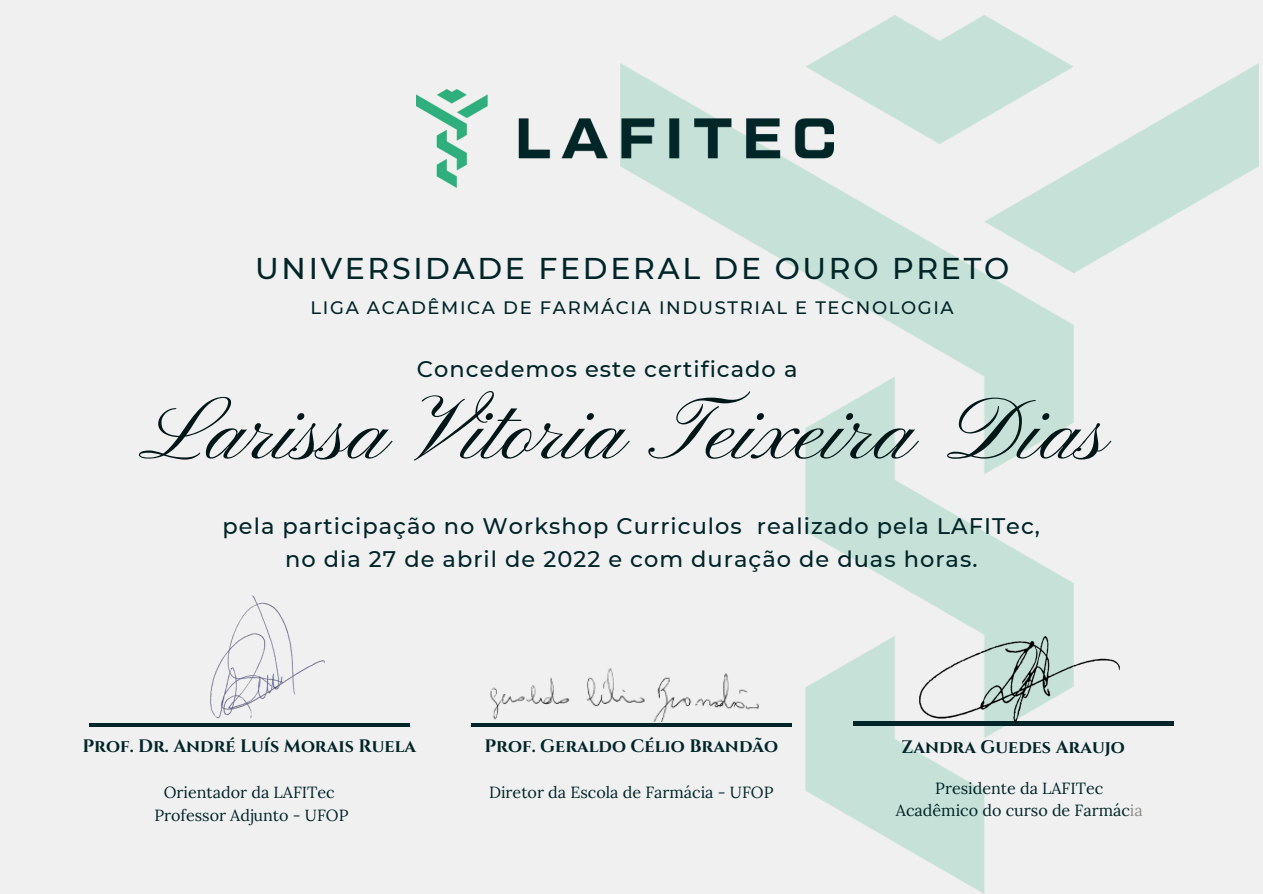
<style>
.page{position:relative;width:1263px;height:894px;background:#fff}
.page>*{position:absolute;margin:0;border:0;box-sizing:border-box;transform-origin:0 0}
.t1{font:90px "Pinyon Script";color:#011617}
.t2{font:500 30px "Montserrat";letter-spacing:.09em;color:#002528}
.t3{font:500 22.5px/33.8px "Montserrat";letter-spacing:.045em;color:#002528;text-align:center}
.t4{font:700 18px "Cinzel";color:#002528}
.t5{font:500 18px "Montserrat";letter-spacing:.09em;color:#002528}
.t6{font:16.05px "Lora";color:#002528}
.s1{color:#8d8e89}
</style>
<div class="page">
<div style="left:0;top:0;width:1263px;height:893px;background:#f0f0f0"></div>
<img style="left:621px;top:16px;width:637px;height:877px">
<img style="left:416px;top:89px;width:418px;height:98px">
<hr style="left:853px;top:721px;width:321px;height:4px;background:#002528">
<img style="left:919px;top:636px;width:200px;height:86px">
<hr style="left:89px;top:723px;width:321px;height:3px;background:#002528">
<hr style="left:471px;top:723px;width:321px;height:3px;background:#002528">
<img style="left:175px;top:595px;width:153px;height:132px">
<img style="left:489px;top:668px;width:290px;height:53px">
<p class="t2" style="left:255px;top:250px;width:755px">UNIVERSIDADE FEDERAL DE OURO PRETO</p>
<p class="t5" style="left:311px;top:297px;width:645px">LIGA ACADÊMICA DE FARMÁCIA INDUSTRIAL E TECNOLOGIA</p>
<p class="t3" style="left:417px;top:352px;width:382px">Concedemos este certificado a</p>
<p class="t1" style="left:151px;top:380px;width:960px">Larissa Vitoria Teixeira Dias</p>
<p class="t3" style="left:223px;top:508px;width:819px">pela participação no Workshop Curriculos realizado pela LAFITec, no dia 27 de abril de 2022 e com duração de duas horas.</p>
<p class="t4" style="left:82px;top:734px;width:335px">Prof. Dr. André Luís Morais Ruela</p>
<p class="t6" style="left:164px;top:782px;width:173px">Orientador da LAFITec</p>
<p class="t6" style="left:154px;top:804px;width:195px">Professor Adjunto - UFOP</p>
<p class="t4" style="left:484px;top:734px;width:295px">Prof. Geraldo Célio Brandão</p>
<p class="t6" style="left:489px;top:782px;width:286px">Diretor da Escola de Farmácia - UFOP</p>
<p class="t4" style="left:902px;top:734px;width:225px">Zandra Guedes Araujo</p>
<p class="t6" style="left:935px;top:777px;width:170px">Presidente da LAFITec</p>
<p class="t6" style="left:896px;top:799px;width:248px">Acadêmico do curso de Farmác<span class="s1">ia</span></p>
</div>
